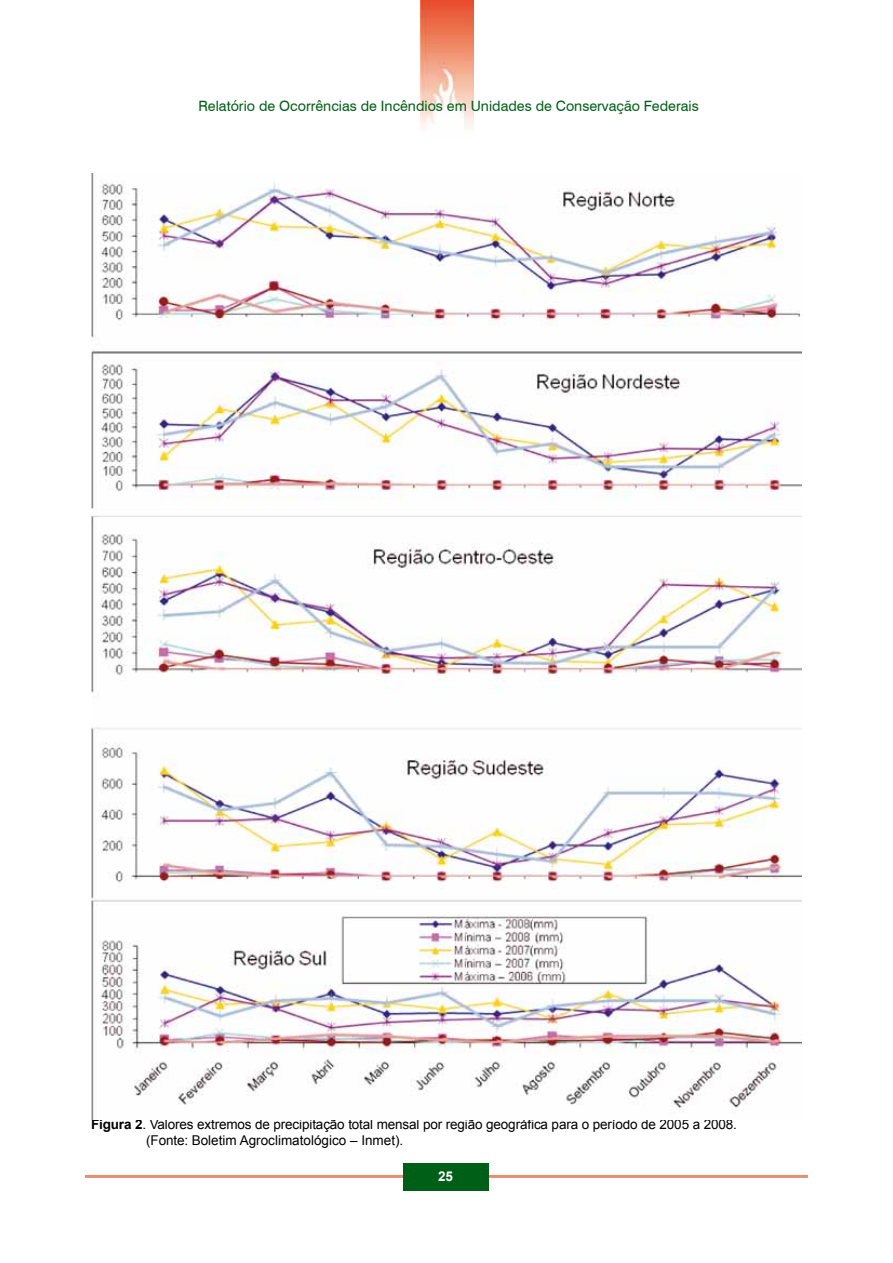
<style>
.page{position:relative;width:893px;height:1263px;background:#fff}
.page>*{position:absolute;margin:0;border:0;box-sizing:border-box;transform-origin:0 0}
.t1{font:14.25px "Swiss 721 BT";color:#005f17}
.t2{font:13.5px/16.2px "Arial";letter-spacing:-.01em;color:#000}
.t3{font:700 13.5px "Arial";color:#fff}
.s1{font-weight:700}
</style>
<div class="page">
<img style="left:420px;top:0;width:53px;height:130px">
<hr style="left:85px;top:1175px;width:723px;height:3px;background:#e59072">
<div style="left:403px;top:1163px;width:85px;height:27px;background:#005f17"></div>
<img style="left:91px;top:173px;width:711px;height:946px">
<p class="t1" style="left:198px;top:97px;width:502px">Relatório de Ocorrências de Incêndios em unidades de conservação federais</p>
<p class="t2" style="left:146px;top:1116px;width:592px;text-indent:-55px"><span class="s1">Figura 2</span>. Valores extremos de precipitação total mensal por região geográfica para o período de 2005 a 2008. (Fonte: Boletim Agroclimatológico – Inmet).</p>
<p class="t3" style="left:438px;top:1167px;width:17px">25</p>
</div>
